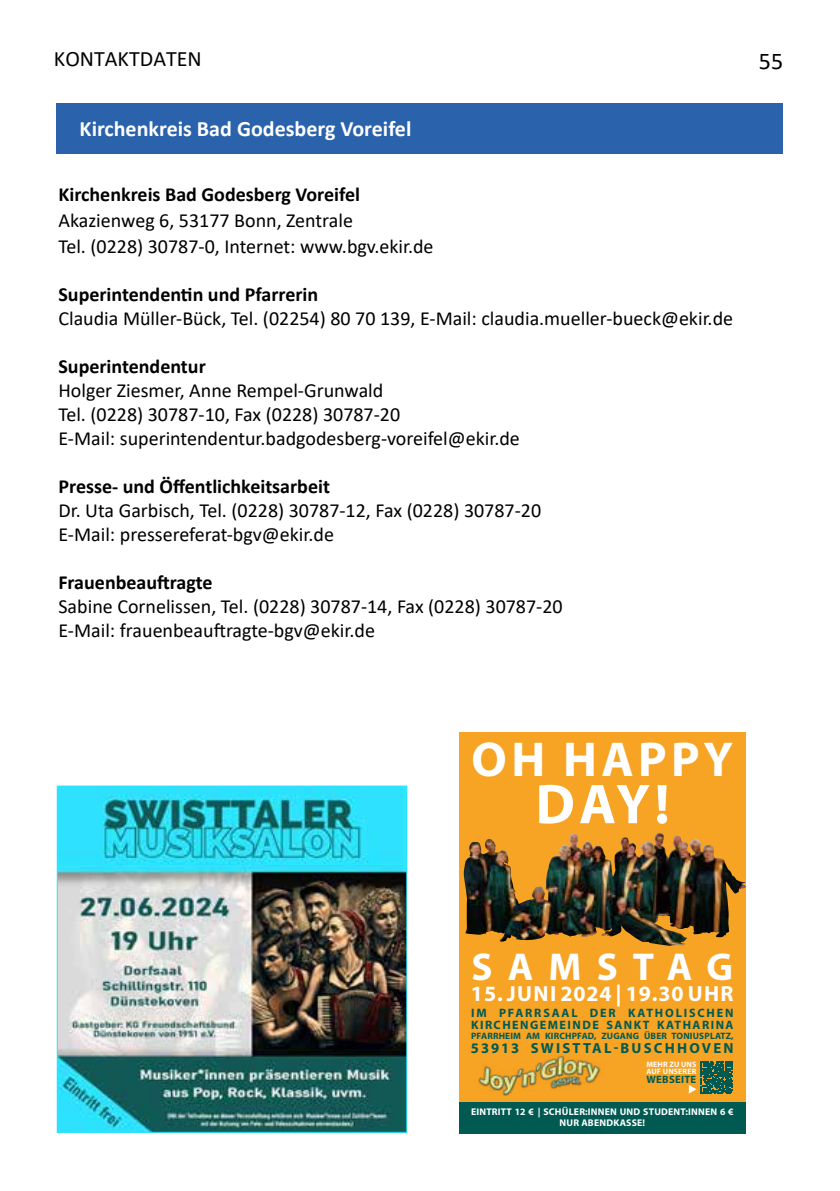
<style>
.page{position:relative;width:840px;height:1191px;background:#fff}
.page>*{position:absolute;margin:0;border:0;box-sizing:border-box;transform-origin:0 0}
.t1{font:700 56.6px "Myriad Pro";color:#fff}
.t2{font:700 49.2px "Myriad Pro";letter-spacing:.09em;color:#fff}
.t3{font:700 39px "Myriad Pro";letter-spacing:.39em;color:#fff}
.t4{font:24px "Calibri";color:#000}
.t5{font:700 22px "Calibri";color:#fff}
.t6{font:700 22px "Myriad Pro";letter-spacing:.04em;color:#fff}
.t7{font:22px "Calibri";color:#020203}
.t8{font:20px/24px "Calibri";color:#000}
.t9{font:700 20px "Calibri";color:#000}
.t10{font:700 14.6px "Myriad Pro";letter-spacing:.15em;color:#005a52}
.t11{font:700 12.2px/12.2px "Myriad Pro";letter-spacing:.12em;color:#005a52}
.t12{font:700 10.8px "Myriad Pro";letter-spacing:.025em;color:#005a52}
.t13{font:700 9.8px/10.8px "Myriad Pro";letter-spacing:.02em;color:#fff;text-align:center}
.t14{font:700 9.2px "Myriad Pro";letter-spacing:.02em;color:#005a52}
.t15{font:700 7.8px/7.4px "Myriad Pro";letter-spacing:.02em;color:#fff}
</style>
<div class="page">
<div style="left:57px;top:103px;width:725px;height:50px;background:#2a62ab"></div>
<img style="left:59px;top:787px;width:346px;height:343px">
<div style="left:57px;top:785px;width:350px;height:347px;border:1px solid #2ee3ff"></div>
<svg style="left:459px;top:732px;width:286px;height:369px;fill:#f7a324"></svg>
<img style="left:473px;top:1054px;width:130px;height:41px">
<img style="left:568px;top:832px;width:90px;height:45px">
<svg style="left:688px;top:1061px;width:44px;height:32px"></svg>
<div style="left:458px;top:1101px;width:287px;height:32px;background:#005a52"></div>
<p class="t7" style="left:54px;top:43px;width:149px">KONTAKTDATEN</p>
<p class="t5" style="left:80px;top:113px;width:333px">Kirchenkreis Bad Godesberg Voreifel</p>
<p class="t9" style="left:58px;top:180px;width:303px">Kirchenkreis Bad Godesberg Voreifel</p>
<p class="t8" style="left:58px;top:207px;width:376px;line-height:26px">Akazienweg 6, 53177 Bonn, Zentrale<br>Tel. (0228) 30787-0, Internet: www.bgv.ekir.de</p>
<p class="t9" style="left:58px;top:280px;width:261px">Superintendentin und Pfarrerin</p>
<p class="t8" style="left:58px;top:306px;width:675px">Claudia Müller-Bück, Tel. (02254) 80 70 139, E-Mail: claudia.mueller-bueck@ekir.de</p>
<p class="t9" style="left:58px;top:352px;width:149px">Superintendentur</p>
<p class="t8" style="left:58px;top:378px;width:462px">Holger Ziesmer, Anne Rempel-Grunwald<br>Tel. (0228) 30787-10, Fax (0228) 30787-20<br>E-Mail: superintendentur.badgodesberg-voreifel@ekir.de</p>
<p class="t9" style="left:58px;top:472px;width:273px">Presse- und Öffentlichkeitsarbeit</p>
<p class="t8" style="left:58px;top:498px;width:484px">Dr. Uta Garbisch, Tel. (0228) 30787-12, Fax (0228) 30787-20<br>E-Mail: pressereferat-bgv@ekir.de</p>
<p class="t9" style="left:58px;top:568px;width:156px">Frauenbeauftragte</p>
<p class="t8" style="left:58px;top:594px;width:505px">Sabine Cornelissen, Tel. (0228) 30787-14, Fax (0228) 30787-20<br>E-Mail: frauenbeauftragte-bgv@ekir.de</p>
<p class="t4" style="left:758px;top:44px;width:26px">55</p>
<h2 class="t2" style="left:471px;top:727px;width:263px">OH HAPPY</h2>
<h1 class="t1" style="left:535px;top:767px;width:136px">DAY!</h1>
<h3 class="t3" style="left:471px;top:941px;width:263px">SAMSTAG</h3>
<p class="t6" style="left:470px;top:979px;width:264px">15. JUNI 2024 | 19.30 UHR</p>
<p class="t11" style="left:471px;top:1006px;width:264px">IM PFARRSAAL DER KATHOLISCHEN<br>KIRCHENGEMEINDE SANKT KATHARINA</p>
<p class="t14" style="left:471px;top:1029px;width:264px">PFARRHEIM AM KIRCHPFAD, ZUGANG ÜBER TONIUSPLATZ,</p>
<p class="t10" style="left:470px;top:1038px;width:264px">53913 SWISTTAL-BUSCHHOVEN</p>
<p class="t15" style="left:646px;top:1060px;width:51px">MEHR ZU UNS<br>AUF UNSERER</p>
<p class="t12" style="left:646px;top:1072px;width:51px">WEBSEITE</p>
<p class="t13" style="left:471px;top:1105px;width:264px">EINTRITT 12 € | SCHÜLER:INNEN UND STUDENT:INNEN 6 €<br>NUR ABENDKASSE!</p>
</div>
